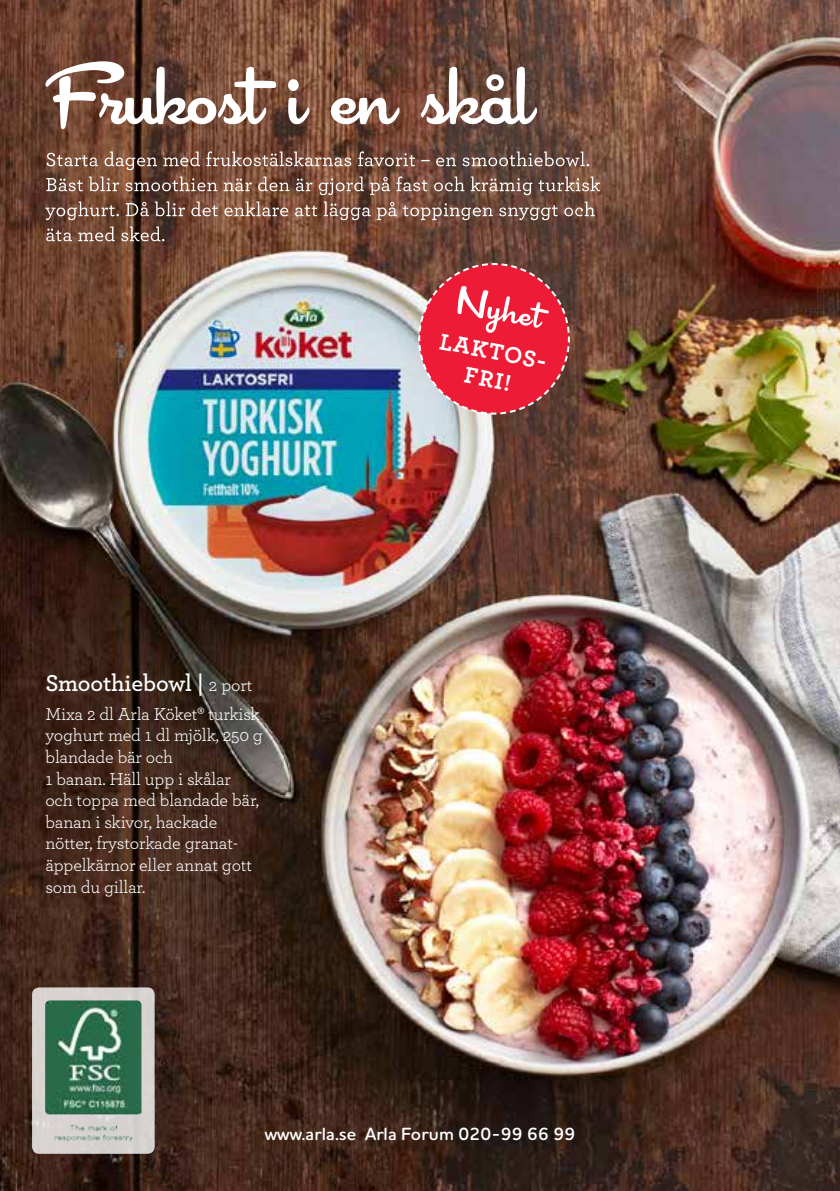
<style>
.page{position:relative;width:840px;height:1191px;background:#fff}
.page>*{position:absolute;margin:0;border:0;box-sizing:border-box;transform-origin:0 0}
.t1{font:600 24px "Archer";letter-spacing:-.005em;color:#fff}
.t2{font:700 24px/28px "Archer";color:#fff;text-align:center}
.t3{font:18px/21.6px "Archer";letter-spacing:-.01em;color:#fff}
.t4{font:600 18px "Houschka Rounded";letter-spacing:.01em;color:#fff}
.s1{font-weight:400;font-size:18px}
</style>
<div class="page">
<img style="left:0;top:0;width:839px;height:1191px">
<svg style="left:46px;top:226px;width:118px;height:15px;background:#86675a"></svg>
<svg style="left:45px;top:201px;width:549px;height:19px;background:#876658"></svg>
<svg style="left:46px;top:176px;width:553px;height:19px;background:#886758"></svg>
<svg style="left:46px;top:151px;width:542px;height:19px;background:#846457"></svg>
<svg style="left:45px;top:61px;width:491px;height:68px"></svg>
<div style="left:32px;top:987px;width:122px;height:166px;background:#d8d3d1;border-radius:7px"></div>
<img style="left:45px;top:1000px;width:96px;height:141px">
<svg style="left:409px;top:254px;width:169px;height:169px;background:#c64753"></svg>
<h1 class="t1" style="left:45px;top:665px;width:208px">Smoothiebowl | <span class="s1">2 port</span></h1>
<p class="t3" style="left:45px;top:702px;width:219px">Mixa 2 dl Arla Köket® turkisk yoghurt med 1 dl mjölk, 250 g blandade bär och<br>1 banan. Häll upp i skålar<br>och toppa med blandade bär, banan i skivor, hackade nötter, frystorkade granat&shy;äppelkärnor eller annat gott som du gillar.</p>
<h1 class="t2" style="left:442px;top:326px;width:112px;rotate:11deg">LAKTOS-<br>FRI!</h1>
<p class="t4" style="left:264px;top:1122px;width:312px">www.arla.se Arla Forum 020-99 66 99</p>
</div>
